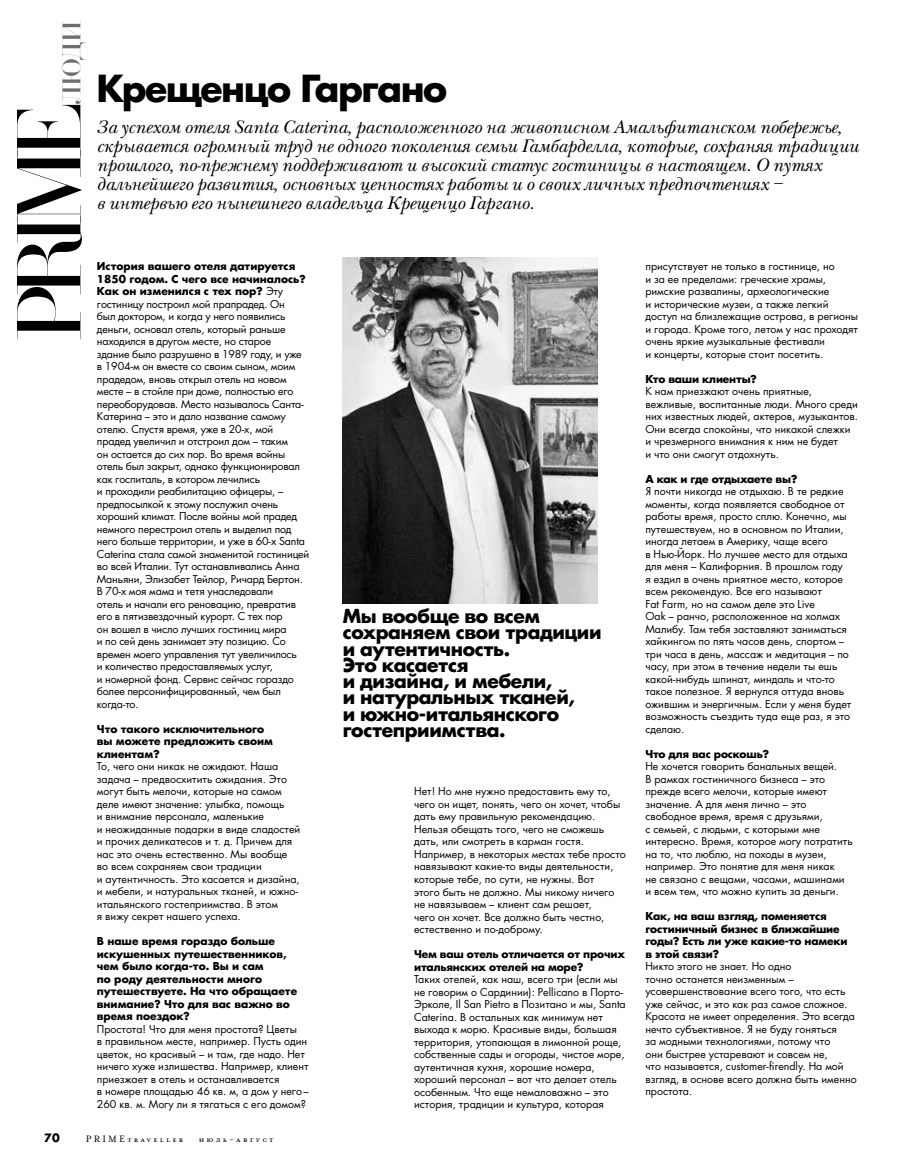
<style>
.page{position:relative;width:922px;height:1170px;background:#fff}
.page>*{position:absolute;margin:0;border:0;box-sizing:border-box;transform-origin:0 0}
.t1{font:300 89.38px "Didot R Extra";color:#000}
.t2{font:700 36.25px "Quint";letter-spacing:-.04em;color:#000}
.t3{font:italic 18.75px/18.8px "New Baskerville C";color:#000}
.t4{font:700 18.75px/16.2px "Quint";letter-spacing:-.02em;color:#000}
.t5{font:700 11.25px "Quint";color:#000}
.t6{font:10.62px/12.5px "Quint";color:#000}
.t7{font:700 10.62px/12.5px "Quint";color:#000}
.t8{font:10.62px "Prime Text Mini Caps";letter-spacing:.2em;color:#000}
.s1{font-size:42px;color:#6d6e71}
.s2{font-weight:700}
</style>
<div class="page">
<img style="left:342px;top:258px;width:255px;height:345px">
<h1 class="t1" style="left:-3px;top:343px;width:324px;rotate:-90deg">PRIME<span class="s1">люди</span></h1>
<h2 class="t2" style="left:97px;top:63px;width:352px">Крещенцо Гаргано</h2>
<p class="t3" style="left:97px;top:118px;width:763px">За успехом отеля Santa Caterina, расположенного на живописном Амальфитанском побережье, скрывается огромный труд не одного поколения семьи Гамбарделла, которые, сохраняя традиции прошлого, по-прежнему поддерживают и высокий статус гостиницы в настоящем. О путях дальнейшего развития, основных ценностях работы и о своих личных предпочтениях –<br>в интервью его нынешнего владельца Крещенцо Гаргано.</p>
<p class="t6" style="left:97px;top:260px;width:214px"><span class="s2">История вашего отеля датируется 1850 годом. С чего все начиналось?<br>Как он изменился с тех пор?</span> Эту гостиницу построил мой прапрадед. Он<br>был доктором, и когда у него появились деньги, основал отель, который раньше находился в другом месте, но старое<br>здание было разрушено в 1989 году, и уже в 1904-м он вместе со своим сыном, моим прадедом, вновь открыл отель на новом месте – в стойле при доме, полностью его переоборудовав. Место называлось Санта-Катерина – это и дало название самому отелю. Спустя время, уже в 20-х, мой прадед увеличил и отстроил дом – таким<br>он остается до сих пор. Во время войны отель был закрыт, однако функционировал как госпиталь, в котором лечились<br>и проходили реабилитацию офицеры, – предпосылкой к этому послужил очень хороший климат. После войны мой прадед немного перестроил отель и выделил под него больше территории, и уже в 60-х Santa Caterina стала самой знаменитой гостиницей во всей Италии. Тут останавливались Анна Маньяни, Элизабет Тейлор, Ричард Бертон.<br>В 70-х моя мама и тетя унаследовали<br>отель и начали его реновацию, превратив его в пятизвездочный курорт. С тех пор<br>он вошел в число лучших гостиниц мира<br>и по сей день занимает эту позицию. Со времен моего управления тут увеличилось<br>и количество предоставляемых услуг,<br>и номерной фонд. Сервис сейчас гораздо более персонифицированный, чем был когда-то.</p>
<p class="t7" style="left:97px;top:722px;width:178px">Что такого исключительного вы можете предложить своим клиентам?</p>
<p class="t6" style="left:97px;top:760px;width:205px">То, чего они никак не ожидают. Наша задача – предвосхитить ожидания. Это могут быть мелочи, которые на самом деле имеют значение: улыбка, помощь<br>и внимание персонала, маленькие<br>и неожиданные подарки в виде сладостей и прочих деликатесов и т. д. Причем для нас это очень естественно. Мы вообще во всем сохраняем свои традиции<br>и аутентичность. Это касается и дизайна, и мебели, и натуральных тканей, и южно&shy;итальянского гостеприимства. В этом<br>я вижу секрет нашего успеха.</p>
<p class="t7" style="left:97px;top:934px;width:202px">В наше время гораздо больше искушенных путешественников, чем было когда-то. Вы и сам<br>по роду деятельности много путешествуете. На что обращаете внимание? Что для вас важно во время поездок?</p>
<p class="t6" style="left:97px;top:1022px;width:213px">Простота! Что для меня простота? Цветы<br>в правильном месте, например. Пусть один цветок, но красивый – и там, где надо. Нет ничего хуже излишества. Например, клиент приезжает в отель и останавливается<br>в номере площадью 46 кв. м, а дом у него– 260 кв. м. Могу ли я тягаться с его домом?</p>
<h3 class="t4" style="left:342px;top:607px;width:260px">Мы вообще во всем сохраняем свои традиции и аутентичность.<br>Это касается<br>и дизайна, и мебели,<br>и натуральных тканей,<br>и южно-итальянского гостеприимства.</h3>
<p class="t6" style="left:414px;top:785px;width:213px">Нет! Но мне нужно предоставить ему то, чего он ищет, понять, чего он хочет, чтобы дать ему правильную рекомендацию.<br>Нельзя обещать того, чего не сможешь дать, или смотреть в карман гостя.<br>Например, в некоторых местах тебе просто навязывают какие-то виды деятельности, которые тебе, по сути, не нужны. Вот<br>этого быть не должно. Мы никому ничего не навязываем – клиент сам решает,<br>чего он хочет. Все должно быть честно, естественно и по-доброму.</p>
<p class="t7" style="left:414px;top:947px;width:212px">Чем ваш отель отличается от прочих итальянских отелей на море?</p>
<p class="t6" style="left:414px;top:972px;width:213px">Таких отелей, как наш, всего три (если мы не говорим о Сардинии): Pellicano в Порто-Эрколе, Il San Pietro в Позитано и мы, Santa Caterina. В остальных как минимум нет выхода к морю. Красивые виды, большая территория, утопающая в лимонной роще, собственные сады и огороды, чистое море, аутентичная кухня, хорошие номера, хороший персонал – вот что делает отель особенным. Что еще немаловажно – это история, традиции и культура, которая</p>
<p class="t6" style="left:645px;top:260px;width:214px">присутствует не только в гостинице, но<br>и за ее пределами: греческие храмы, римские развалины, археологические<br>и исторические музеи, а также легкий доступ на близлежащие острова, в регионы и города. Кроме того, летом у нас проходят очень яркие музыкальные фестивали<br>и концерты, которые стоит посетить.</p>
<p class="t7" style="left:645px;top:372px;width:113px">Кто ваши клиенты?</p>
<p class="t6" style="left:645px;top:385px;width:214px">К нам приезжают очень приятные, вежливые, воспитанные люди. Много среди них известных людей, актеров, музыкантов.<br>Они всегда спокойны, что никакой слежки и чрезмерного внимания к ним не будет<br>и что они смогут отдохнуть.</p>
<p class="t7" style="left:645px;top:472px;width:153px">А как и где отдыхаете вы?</p>
<p class="t6" style="left:645px;top:485px;width:207px">Я почти никогда не отдыхаю. В те редкие моменты, когда появляется свободное от работы время, просто сплю. Конечно, мы путешествуем, но в основном по Италии, иногда летаем в Америку, чаще всего<br>в Нью-Йорк. Но лучшее место для отдыха для меня – Калифорния. В прошлом году<br>я ездил в очень приятное место, которое всем рекомендую. Все его называют<br>Fat Farm, но на самом деле это Live<br>Oak – ранчо, расположенное на холмах Малибу. Там тебя заставляют заниматься хайкингом по пять часов день, спортом – три часа в день, массаж и медитация – по часу, при этом в течение недели ты ешь какой-нибудь шпинат, миндаль и что-то такое полезное. Я вернулся оттуда вновь ожившим и энергичным. Если у меня будет возможность съездить туда еще раз, я это сделаю.</p>
<p class="t7" style="left:645px;top:747px;width:125px">Что для вас роскошь?</p>
<p class="t6" style="left:645px;top:759px;width:209px">Не хочется говорить банальных вещей.<br>В рамках гостиничного бизнеса – это прежде всего мелочи, которые имеют значение. А для меня лично – это свободное время, время с друзьями,<br>с семьей, с людьми, с которыми мне интересно. Время, которое могу потратить на то, что люблю, на походы в музеи, например. Это понятие для меня никак<br>не связано с вещами, часами, машинами и всем тем, что можно купить за деньги.</p>
<p class="t7" style="left:645px;top:909px;width:204px">Как, на ваш взгляд, поменяется гостиничный бизнес в ближайшие годы? Есть ли уже какие-то намеки в этой связи?</p>
<p class="t6" style="left:645px;top:959px;width:213px">Никто этого не знает. Но одно<br>точно останется неизменным – усовершенствование всего того, что есть уже сейчас, и это как раз самое сложное.<br>Красота не имеет определения. Это всегда нечто субъективное. Я не буду гоняться<br>за модными технологиями, потому что<br>они быстрее устаревают и совсем не,<br>что называется, customer-firendly. На мой взгляд, в основе всего должна быть именно простота.</p>
<p class="t5" style="left:44px;top:1129px;width:17px">70</p>
<p class="t8" style="left:86px;top:1132px;width:189px">PRIMEtraveller июль-август</p>
</div>
